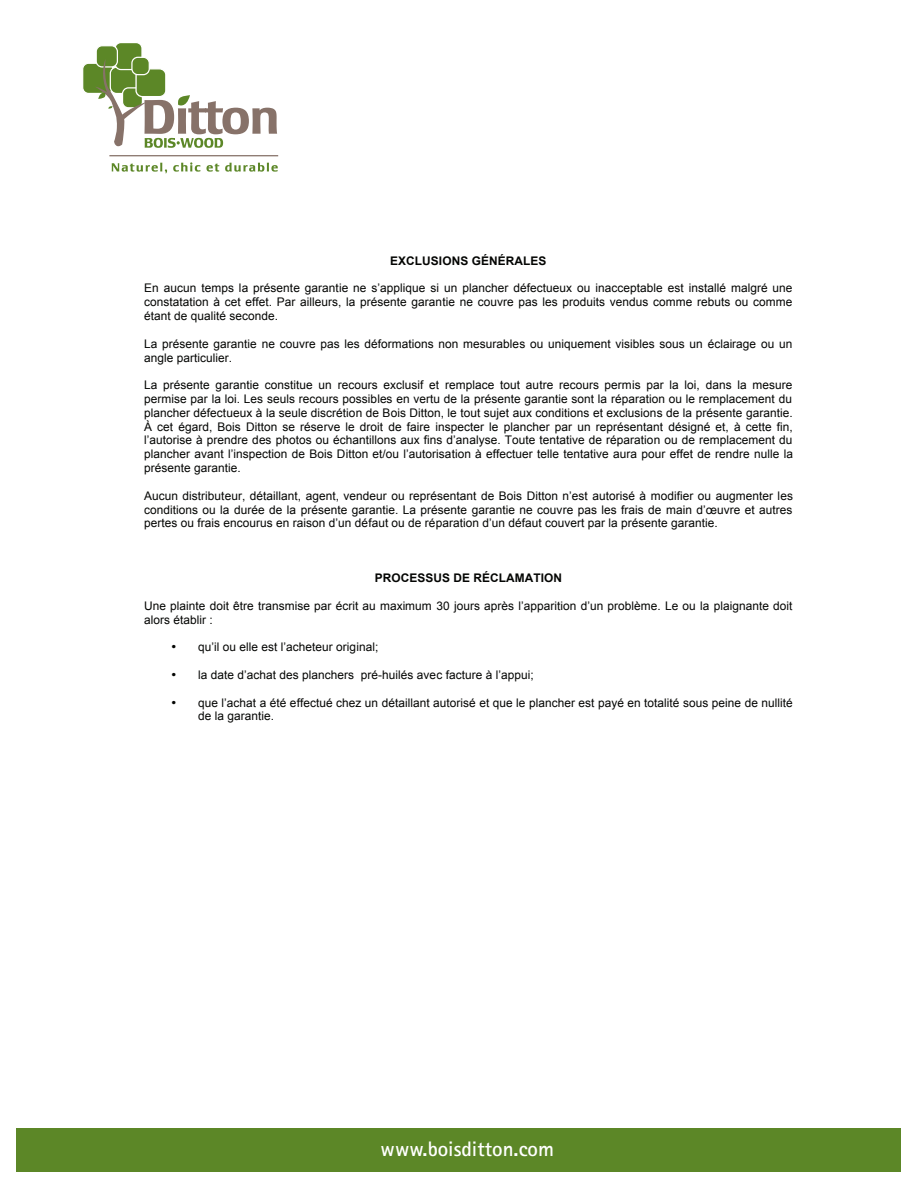
<style>
.page{position:relative;width:918px;height:1188px;background:#fff}
.page>*{position:absolute;margin:0;border:0;box-sizing:border-box;transform-origin:0 0}
.t1{font:700 21px "Rotis Sans Serif";color:#fff}
.t2{font:11.85px/13.8px "Arial";letter-spacing:.005em;color:#040503;text-align:justify}
.t3{font:700 11.85px "Arial";letter-spacing:.01em;color:#040503}
</style>
<div class="page">
<div style="left:17px;top:1128px;width:884px;height:44px;background:#5c8727"></div>
<svg style="left:112px;top:163px;width:55px;height:10px"></svg>
<svg style="left:173px;top:162px;width:27px;height:10px"></svg>
<svg style="left:206px;top:164px;width:13px;height:8px"></svg>
<svg style="left:225px;top:163px;width:53px;height:9px"></svg>
<hr style="left:109px;top:155px;width:169px;height:1px;background:#877269">
<svg style="left:83px;top:43px;width:194px;height:105px"></svg>
<p class="t3" style="left:390px;top:253px;width:158px">EXCLUSIONS GÉNÉRALES</p>
<p class="t2" style="left:144px;top:282px;width:650px">En aucun temps la présente garantie ne s’applique si un plancher défectueux ou inacceptable est installé malgré une constatation à cet effet. Par ailleurs, la présente garantie ne couvre pas les produits vendus comme rebuts ou comme étant de qualité seconde.</p>
<p class="t2" style="left:144px;top:337px;width:650px">La présente garantie ne couvre pas les déformations non mesurables ou uniquement visibles sous un éclairage ou un angle particulier.</p>
<p class="t2" style="left:144px;top:378px;width:650px">La présente garantie constitue un recours exclusif et remplace tout autre recours permis par la loi, dans la mesure permise par la loi. Les seuls recours possibles en vertu de la présente garantie sont la réparation ou le remplacement du plancher défectueux à la seule discrétion de Bois Ditton, le tout sujet aux conditions et exclusions de la présente garantie.<br>À cet égard, Bois Ditton se réserve le droit de faire inspecter le plancher par un représentant désigné et, à cette fin, l’autorise à prendre des photos ou échantillons aux fins d’analyse. Toute tentative de réparation ou de remplacement du plancher avant l’inspection de Bois Ditton et/ou l’autorisation à effectuer telle tentative aura pour effet de rendre nulle la présente garantie.</p>
<p class="t2" style="left:144px;top:489px;width:650px">Aucun distributeur, détaillant, agent, vendeur ou représentant de Bois Ditton n’est autorisé à modifier ou augmenter les conditions ou la durée de la présente garantie. La présente garantie ne couvre pas les frais de main d’œuvre et autres pertes ou frais encourus en raison d’un défaut ou de réparation d’un défaut couvert par la présente garantie.</p>
<p class="t3" style="left:375px;top:570px;width:189px">PROCESSUS DE RÉCLAMATION</p>
<p class="t2" style="left:144px;top:599px;width:650px">Une plainte doit être transmise par écrit au maximum 30 jours après l’apparition d’un problème. Le ou la plaignante doit alors établir :</p>
<p class="t2" style="left:171px;top:641px;width:209px">• qu’il ou elle est l’acheteur original;</p>
<p class="t2" style="left:171px;top:668px;width:364px">• la date d’achat des planchers pré-huilés avec facture à l’appui;</p>
<p class="t2" style="left:198px;top:696px;width:596px;text-indent:-27px">• que l’achat a été effectué chez un détaillant autorisé et que le plancher est payé en totalité sous peine de nullité de la garantie.</p>
<h1 class="t1" style="left:381px;top:1136px;width:175px">www.boisditton.com</h1>
</div>
